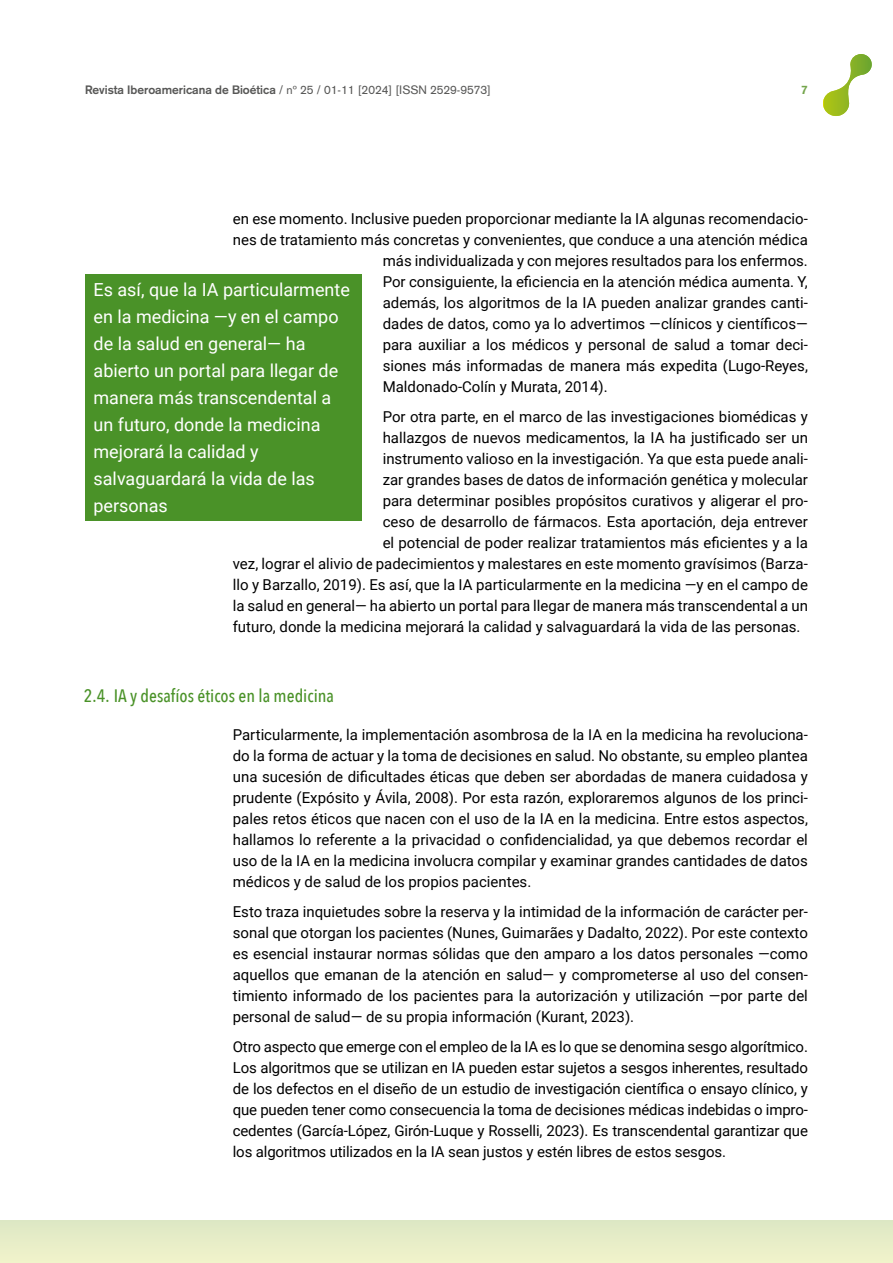
<style>
.page{position:relative;width:893px;height:1263px;background:#fff}
.page>*{position:absolute;margin:0;border:0;box-sizing:border-box;transform-origin:0 0}
.t1{font:18px/27px "Roboto";color:#fff}
.t2{font:500 18px "Avenir Next Condensed";color:#4a9228}
.t3{font:15px/21px "Roboto";color:#000;text-align:justify}
.t4{font:12px "Akzidenz Grotesk";color:#575756}
.t5{font:700 12px "Akzidenz Grotesk";color:#74a54c}
.s1{font-weight:700}
</style>
<div class="page">
<div style="left:0;top:1220px;width:893px;height:43px;background:#e7edc8"></div>
<svg style="left:823px;top:54px;width:49px;height:62px"></svg>
<div style="left:85px;top:274px;width:276px;height:247px;background:#4a9228"></div>
<p class="t4" style="left:85px;top:83px;width:407px"><span class="s1">Revista Iberoamericana de Bioética</span> / nº 25 / 01-11 [2024] [ISSN 2529-9573]</p>
<p class="t5" style="left:801px;top:83px;width:8px">7</p>
<p class="t3" style="left:233px;top:207px;width:577px">en ese momento. Inclusive pueden proporcionar mediante la IA algunas recomendacio-</p>
<p class="t3" style="left:233px;top:229px;width:577px">nes de tratamiento más concretas y convenientes, que conduce a una atención médica</p>
<p class="t3" style="left:383px;top:250px;width:427px">más individualizada y con mejores resultados para los enfermos.</p>
<p class="t3" style="left:383px;top:271px;width:427px">Por consiguiente, la eficiencia en la atención médica aumenta. Y,</p>
<p class="t3" style="left:383px;top:292px;width:427px">además, los algoritmos de la IA pueden analizar grandes canti-</p>
<p class="t3" style="left:383px;top:313px;width:427px">dades de datos, como ya lo advertimos —clínicos y científicos—</p>
<p class="t3" style="left:383px;top:334px;width:427px">para auxiliar a los médicos y personal de salud a tomar deci-</p>
<p class="t3" style="left:383px;top:355px;width:427px">siones más informadas de manera más expedita (Lugo-Reyes,</p>
<p class="t3" style="left:383px;top:376px;width:226px">Maldonado-Colín y Murata, 2014).</p>
<p class="t3" style="left:383px;top:405px;width:427px">Por otra parte, en el marco de las investigaciones biomédicas y</p>
<p class="t3" style="left:383px;top:426px;width:427px">hallazgos de nuevos medicamentos, la IA ha justificado ser un</p>
<p class="t3" style="left:383px;top:447px;width:427px">instrumento valioso en la investigación. Ya que esta puede anali-</p>
<p class="t3" style="left:383px;top:469px;width:427px">zar grandes bases de datos de información genética y molecular</p>
<p class="t3" style="left:383px;top:490px;width:427px">para determinar posibles propósitos curativos y aligerar el pro-</p>
<p class="t3" style="left:383px;top:511px;width:427px">ceso de desarrollo de fármacos. Esta aportación, deja entrever</p>
<p class="t3" style="left:383px;top:532px;width:427px">el potencial de poder realizar tratamientos más eficientes y a la</p>
<p class="t3" style="left:233px;top:553px;width:577px">vez, lograr el alivio de padecimientos y malestares en este momento gravísimos (Barza-</p>
<p class="t3" style="left:233px;top:574px;width:577px">llo y Barzallo, 2019). Es así, que la IA particularmente en la medicina —y en el campo de</p>
<p class="t3" style="left:233px;top:595px;width:577px">la salud en general— ha abierto un portal para llegar de manera más transcendental a un</p>
<p class="t3" style="left:233px;top:616px;width:569px">futuro, donde la medicina mejorará la calidad y salvaguardará la vida de las personas.</p>
<p class="t1" style="left:94px;top:276px;width:258px">Es así, que la IA particularmente en la medicina —y en el campo de la salud en general— ha abierto un portal para llegar de manera más transcendental a un futuro, donde la medicina mejorará la calidad y salvaguardará la vida de las personas</p>
<p class="t2" style="left:84px;top:685px;width:252px">2.4. IA y desafíos éticos en la medicina</p>
<p class="t3" style="left:233px;top:723px;width:577px">Particularmente, la implementación asombrosa de la IA en la medicina ha revoluciona&shy;do la forma de actuar y la toma de decisiones en salud. No obstante, su empleo plantea una sucesión de dificultades éticas que deben ser abordadas de manera cuidadosa y prudente (Expósito y Ávila, 2008). Por esta razón, exploraremos algunos de los princi&shy;pales retos éticos que nacen con el uso de la IA en la medicina. Entre estos aspectos, hallamos lo referente a la privacidad o confidencialidad, ya que debemos recordar el uso de la IA en la medicina involucra compilar y examinar grandes cantidades de datos médicos y de salud de los propios pacientes.</p>
<p class="t3" style="left:233px;top:900px;width:577px">Esto traza inquietudes sobre la reserva y la intimidad de la información de carácter per&shy;sonal que otorgan los pacientes (Nunes, Guimarães y Dadalto, 2022). Por este contexto es esencial instaurar normas sólidas que den amparo a los datos personales —como aquellos que emanan de la atención en salud— y comprometerse al uso del consen&shy;timiento informado de los pacientes para la autorización y utilización —por parte del personal de salud— de su propia información (Kurant, 2023).</p>
<p class="t3" style="left:233px;top:1035px;width:577px">Otro aspecto que emerge con el empleo de la IA es lo que se denomina sesgo algorítmico.<br>Los algoritmos que se utilizan en IA pueden estar sujetos a sesgos inherentes, resultado de los defectos en el diseño de un estudio de investigación científica o ensayo clínico, y que pueden tener como consecuencia la toma de decisiones médicas indebidas o impro&shy;cedentes (García-López, Girón-Luque y Rosselli, 2023). Es transcendental garantizar que los algoritmos utilizados en la IA sean justos y estén libres de estos sesgos.</p>
</div>
